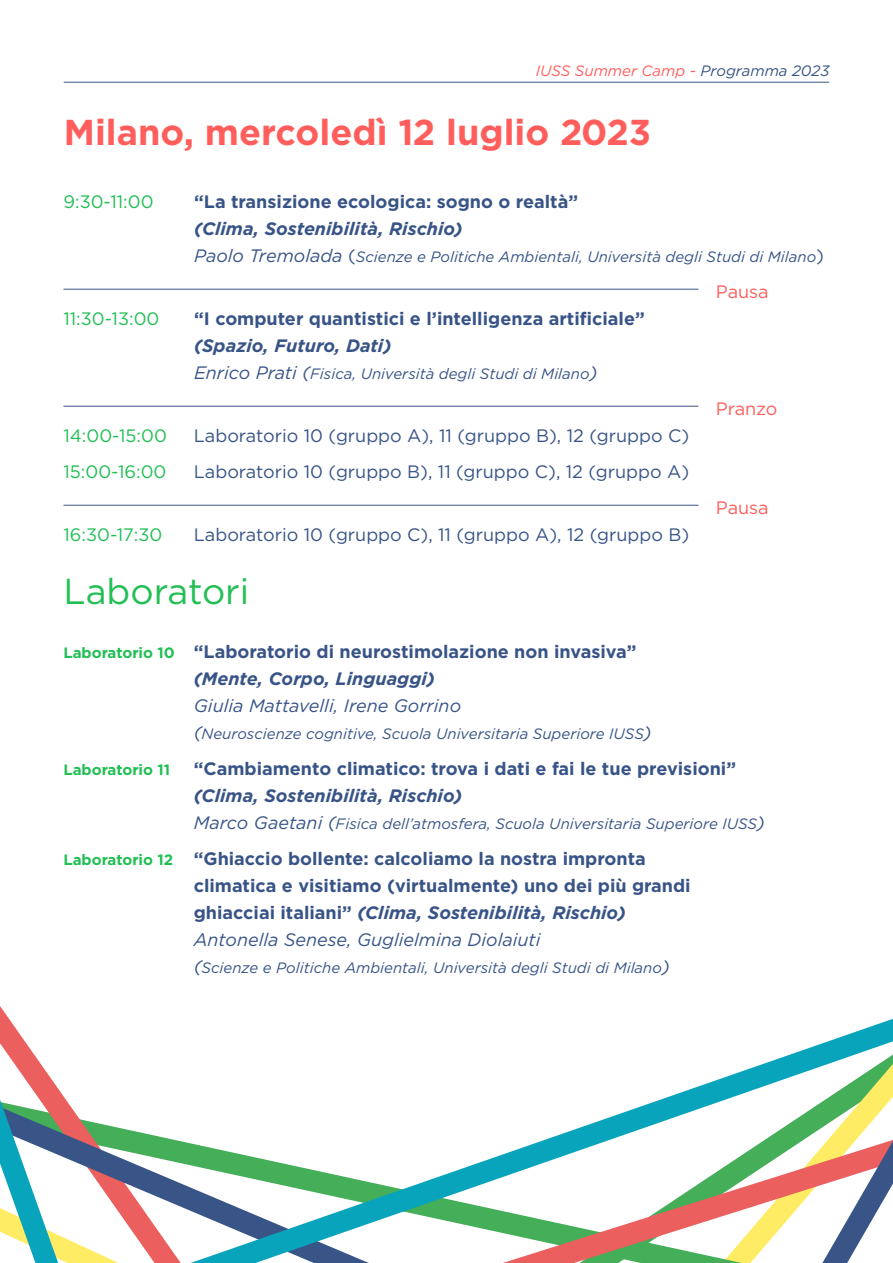
<style>
.page{position:relative;width:893px;height:1263px;background:#fff}
.page>*{position:absolute;margin:0;border:0;box-sizing:border-box;transform-origin:0 0}
.t1{font:700 36px "Gotham";color:#ff5e5c}
.t2{font:36px "Gotham";color:#21bf54}
.t3{font:700 18px/27px "Gotham";color:#385487}
.t4{font:18px/36px "Gotham";color:#385487}
.t5{font:italic 700 18px "Gotham";color:#385487}
.t6{font:18px/36px "Gotham";color:#21bf54}
.t7{font:italic 18px "Gotham";color:#385487}
.t8{font:18px "Gotham";color:#ff5e5c}
.t9{font:italic 15px "Gotham";color:#385487}
.t10{font:700 15px "Gotham";color:#21bf54}
.t11{font:italic 15px "Gotham";color:#ff5e5c}
.s1{color:#385487}
.s2{font-size:18px}
.s3{font-style:normal;font-size:18px}
.s4{font-style:italic}
.s5{font-weight:400;font-style:italic}
</style>
<div class="page">
<svg style="left:0;top:1006px;width:66px;height:93px"></svg>
<svg style="left:119px;top:1127px;width:72px;height:136px"></svg>
<svg style="left:0;top:1099px;width:119px;height:164px"></svg>
<svg style="left:191px;top:1019px;width:702px;height:244px"></svg>
<hr style="left:64px;top:82px;width:765px;height:1px;background:#385487">
<hr style="left:63px;top:289px;width:635px;height:1px;background:#385487">
<hr style="left:63px;top:505px;width:635px;height:1px;background:#385487">
<hr style="left:63px;top:406px;width:635px;height:1px;background:#385487">
<p class="t11" style="left:536px;top:61px;width:295px">IUSS Summer Camp - <span class="s1">Programma 2023</span></p>
<h1 class="t1" style="left:64px;top:108px;width:589px">Milano, mercoledì 12 luglio 2023</h1>
<p class="t6" style="left:63px;top:183px;width:92px">9:30-11:00</p>
<p class="t3" style="left:194px;top:188px;width:385px">“La transizione ecologica: sogno o realtà”</p>
<p class="t5" style="left:194px;top:216px;width:270px">(Clima, Sostenibilità, Rischio)</p>
<p class="t9" style="left:194px;top:247px;width:631px"><span class="s2">Paolo Tremolada</span> <span class="s3">(</span>Scienze e Politiche Ambientali, Università degli Studi di Milano<span class="s3">)</span></p>
<p class="t8" style="left:716px;top:280px;width:54px">Pausa</p>
<p class="t6" style="left:63px;top:300px;width:97px">11:30-13:00</p>
<p class="t3" style="left:194px;top:305px;width:452px">“I computer quantistici e l’intelligenza artificiale”</p>
<p class="t5" style="left:194px;top:333px;width:199px">(Spazio, Futuro, Dati)</p>
<p class="t9" style="left:194px;top:364px;width:405px"><span class="s2">Enrico Prati (</span>Fisica, Università degli Studi di Milano<span class="s2">)</span></p>
<p class="t8" style="left:716px;top:397px;width:63px">Pranzo</p>
<p class="t6" style="left:63px;top:417px;width:105px">14:00-15:00<br>15:00-16:00</p>
<p class="t4" style="left:194px;top:417px;width:497px">Laboratorio 10 (gruppo A), 11 (gruppo B), 12 (gruppo C)<br>Laboratorio 10 (gruppo B), 11 (gruppo C), 12 (gruppo A)</p>
<p class="t8" style="left:716px;top:496px;width:54px">Pausa</p>
<p class="t6" style="left:63px;top:516px;width:101px">16:30-17:30</p>
<p class="t4" style="left:194px;top:516px;width:497px">Laboratorio 10 (gruppo C), 11 (gruppo A), 12 (gruppo B)</p>
<h1 class="t2" style="left:63px;top:568px;width:187px">Laboratori</h1>
<p class="t10" style="left:63px;top:643px;width:113px">Laboratorio 10</p>
<p class="t10" style="left:63px;top:760px;width:108px">Laboratorio 11</p>
<p class="t10" style="left:63px;top:850px;width:111px">Laboratorio 12</p>
<p class="t3" style="left:194px;top:638px;width:444px">“Laboratorio di neurostimolazione non invasiva”</p>
<p class="t5" style="left:194px;top:666px;width:243px">(Mente, Corpo, Linguaggi)</p>
<p class="t7" style="left:194px;top:694px;width:269px">Giulia Mattavelli, Irene Gorrino</p>
<p class="t9" style="left:194px;top:724px;width:459px"><span class="s2">(</span>Neuroscienze cognitive, Scuola Universitaria Superiore IUSS<span class="s2">)</span></p>
<p class="t3" style="left:194px;top:755px;width:544px">“Cambiamento climatico: trova i dati e fai le tue previsioni”</p>
<p class="t5" style="left:194px;top:783px;width:270px">(Clima, Sostenibilità, Rischio)</p>
<p class="t9" style="left:194px;top:814px;width:573px"><span class="s2">Marco Gaetani (</span>Fisica dell’atmosfera, Scuola Universitaria Superiore IUSS<span class="s2">)</span></p>
<p class="t3" style="left:194px;top:845px;width:498px">“Ghiaccio bollente: calcoliamo la nostra impronta climatica e visitiamo (virtualmente) uno dei più grandi ghiacciai italiani” <span class="s4">(Clima, Sostenibilità, Rischio)<br></span><span class="s5">Antonella Senese, Guglielmina Diolaiuti</span></p>
<p class="t9" style="left:194px;top:958px;width:477px"><span class="s2">(</span>Scienze e Politiche Ambientali, Università degli Studi di Milano<span class="s2">)</span></p>
</div>
